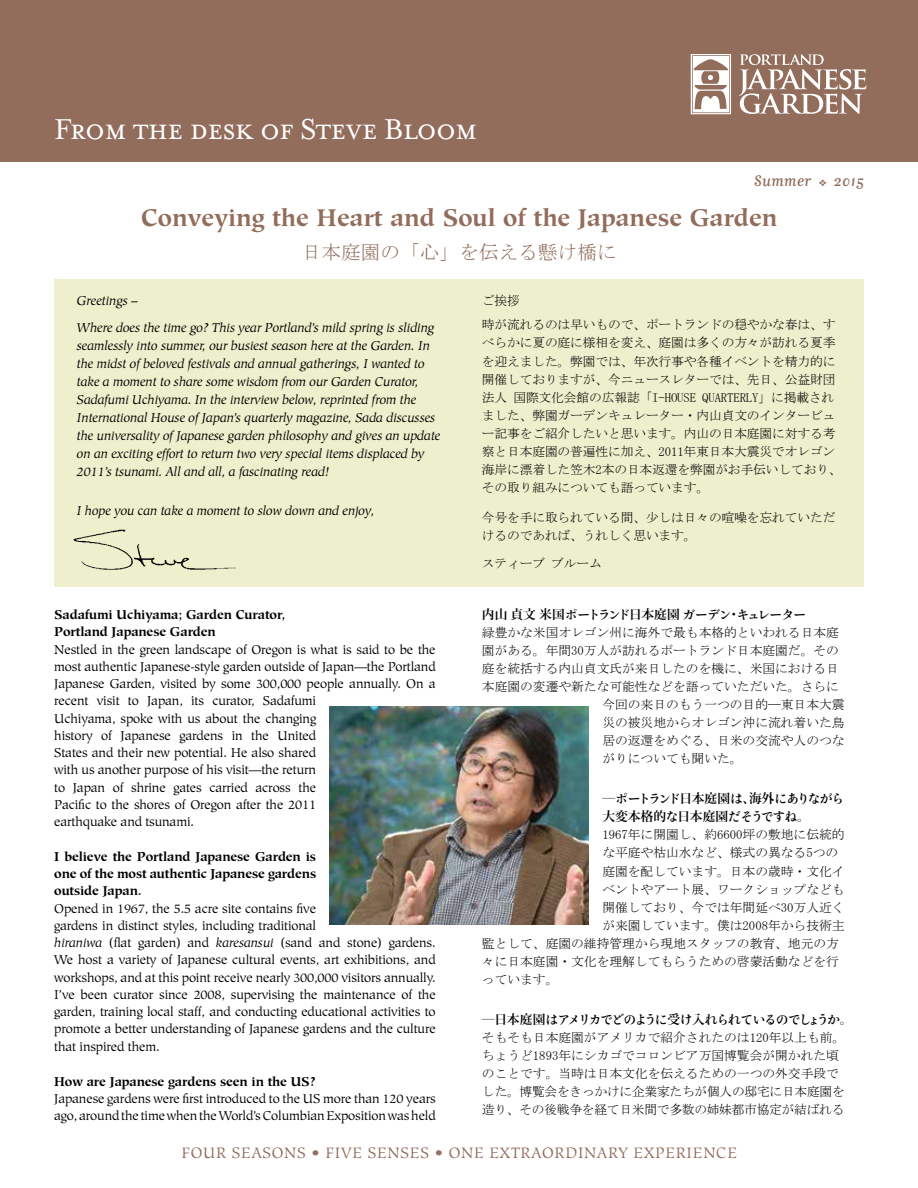
<style>
.page{position:relative;width:918px;height:1188px;background:#fff}
.page>*{position:absolute;margin:0;border:0;box-sizing:border-box;transform-origin:0 0}
.t1{font:33px "Mrs Eaves Small Caps";letter-spacing:-.02em;color:#fff}
.t2{font:700 24px "Hiroshige";color:#926d5c}
.t3{font:19.5px "MS Mincho";letter-spacing:.01em;color:#926d5c}
.t4{font:18px "Matrix Script";color:#926d5c}
.t5{font:15px "Hiroshige";letter-spacing:.05em;color:#926d5c}
.t6{font:12.75px/17.2px "Hiroshige";letter-spacing:-.01em;color:#000}
.t7{font:12.75px/18px "MS Mincho";color:#000}
.t8{font:italic 12.75px/18px "Hiroshige";letter-spacing:-.01em;color:#000}
.t9{font:700 12.75px/17.2px "Hiroshige";letter-spacing:-.01em;color:#000}
.t10{font:700 12.75px/18px "Ryo Disp Plus N";letter-spacing:-.03em;color:#000}
.t11{font:700 12.75px "Ryo Disp Plus N";letter-spacing:-.085em;color:#000}
.t12{font:700 12.75px "Ryo Disp Plus N";letter-spacing:-.05em;color:#000}
.s1{font-style:italic}
.s2{color:#957161}
</style>
<div class="page">
<div style="left:54px;top:279px;width:810px;height:308px;background:#eeefcc"></div>
<div style="left:0;top:0;width:918px;height:162px;background:#926d5c"></div>
<svg style="left:739px;top:54px;width:127px;height:60px"></svg>
<svg style="left:691px;top:54px;width:40px;height:60px"></svg>
<img style="left:330px;top:707px;width:259px;height:218px">
<img style="left:74px;top:530px;width:162px;height:40px">
<h1 class="t1" style="left:54px;top:112px;width:425px">From the desk of Steve Bloom</h1>
<h3 class="t4" style="left:754px;top:172px;width:112px">Summer ❖ 2015</h3>
<h2 class="t2" style="left:141px;top:203px;width:638px">Conveying the Heart and Soul of the Japanese Garden</h2>
<h3 class="t3" style="left:302px;top:243px;width:316px">日本庭園の「心」を伝える懸け橋に</h3>
<p class="t8" style="left:77px;top:287px;width:359px;line-height:26.7px">Greetings –<br>Where does the time go? This year Portland’s mild spring is sliding</p>
<p class="t8" style="left:77px;top:336px;width:365px">seamlessly into summer, our busiest season here at the Garden. In the midst of beloved festivals and annual gatherings, I wanted to take a moment to share some wisdom from our Garden Curator, Sadafumi Uchiyama. In the interview below, reprinted from the International House of Japan’s quarterly magazine, Sada discusses the universality of Japanese garden philosophy and gives an update on an exciting effort to return two very special items displaced by 2011’s tsunami. All and all, a fascinating read!</p>
<p class="t8" style="left:77px;top:501px;width:299px">I hope you can take a moment to slow down and enjoy,</p>
<p class="t7" style="left:482px;top:288px;width:355px;line-height:24.8px">ご挨拶<br>時が流れるのは早いもので、ポートランドの穏やかな春は、す</p>
<p class="t7" style="left:482px;top:334px;width:361px">べらかに夏の庭に様相を変え、庭園は多くの方々が訪れる夏季を迎えました。弊園では、年次行事や各種イベントを精力的に開催しておりますが、今ニュースレターでは、先日、公益財団法人 国際文化会館の広報誌「I-HOUSE QUARTERLY」に掲載されました、弊園ガーデンキュレーター・内山貞文のインタービュー記事をご紹介したいと思います。内山の日本庭園に対する考察と日本庭園の普遍性に加え、2011年東日本大震災でオレゴン海岸に漂着した笠木2本の日本返還を弊園がお手伝いしており、その取り組みについても語っています。</p>
<p class="t7" style="left:482px;top:508px;width:355px">今号を手に取られている間、少しは日々の喧噪を忘れていただけるのであれば、うれしく思います。</p>
<p class="t7" style="left:482px;top:554px;width:121px">スティーブ ブルーム</p>
<p class="t9" style="left:54px;top:606px;width:233px">Sadafumi Uchiyama; Garden Curator,<br>Portland Japanese Garden</p>
<p class="t6" style="left:54px;top:641px;width:383px">nestled in the green landscape of oregon is what is said to be the most authentic Japanese-style garden outside of Japan—the portland Japanese Garden, visited by some 300,000 people annually. on a recent visit to Japan, its curator, Sadafumi<br>uchiyama, spoke with us about the changing<br>history of Japanese gardens in the united<br>States and their new potential. He also shared<br>with us another purpose of his visit—the return<br>to Japan of shrine gates carried across the<br>pacific to the shores of oregon after the 2011<br>earthquake and tsunami.</p>
<p class="t9" style="left:54px;top:848px;width:263px;text-align:justify">I believe the Portland Japanese Garden is one of the most authentic Japanese gardens outside Japan.</p>
<p class="t6" style="left:54px;top:900px;width:383px">opened in 1967, the 5.5 acre site contains five<br>gardens in distinct styles, including traditional<br><span class="s1">hiraniwa</span> (flat garden) and <span class="s1">karesansui</span> (sand and stone) gardens.<br>We host a variety of Japanese cultural events, art exhibitions, and workshops, and at this point receive nearly 300,000 visitors annually. i’ve been curator since 2008, supervising the maintenance of the garden, training local staff, and conducting educational activities to promote a better understanding of Japanese gardens and the culture that inspired them.</p>
<p class="t9" style="left:54px;top:1073px;width:263px">How are Japanese gardens seen in the US?</p>
<p class="t6" style="left:54px;top:1090px;width:383px">Japanese gardens were first introduced to the uS more than 120 years ago, around the time when the World’s columbian exposition was held</p>
<p class="t12" style="left:482px;top:606px;width:326px">内山 貞文 米国ポートランド日本庭園 ガーデン・キュレーター</p>
<p class="t7" style="left:482px;top:623px;width:358px">緑豊かな米国オレゴン州に海外で最も本格的といわれる日本庭</p>
<p class="t7" style="left:482px;top:641px;width:358px">園がある。年間30万人が訪れるポートランド日本庭園だ。その</p>
<p class="t7" style="left:482px;top:659px;width:358px">庭を統括する内山貞文氏が来日したのを機に、米国における日</p>
<p class="t7" style="left:482px;top:677px;width:358px">本庭園の変遷や新たな可能性などを語っていただいた。さらに</p>
<p class="t7" style="left:602px;top:695px;width:244px">今回の来日のもう一つの目的―東日本大震</p>
<p class="t7" style="left:602px;top:713px;width:244px">災の被災地からオレゴン沖に流れ着いた鳥</p>
<p class="t7" style="left:602px;top:731px;width:244px">居の返還をめぐる、日米の交流や人のつな</p>
<p class="t7" style="left:602px;top:749px;width:142px">がりについても聞いた。</p>
<p class="t10" style="left:602px;top:790px;width:243px">―ポートランド日本庭園は、海外にありながら大変本格的な日本庭園だそうですね。</p>
<p class="t7" style="left:602px;top:826px;width:244px">1967年に開園し、約6600坪の敷地に伝統的</p>
<p class="t7" style="left:602px;top:844px;width:237px">な平庭や枯山水など、様式の異なる5つの</p>
<p class="t7" style="left:602px;top:862px;width:244px">庭園を配しています。日本の歳時・文化イ</p>
<p class="t7" style="left:602px;top:880px;width:244px">ベントやアート展、ワークショップなども</p>
<p class="t7" style="left:602px;top:898px;width:244px">開催しており、今では年間延べ30万人近く</p>
<p class="t7" style="left:602px;top:916px;width:244px">が来園しています。僕は2008年から技術主</p>
<p class="t7" style="left:482px;top:934px;width:358px">監として、庭園の維持管理から現地スタッフの教育、地元の方</p>
<p class="t7" style="left:482px;top:952px;width:358px">々に日本庭園・文化を理解してもらうための啓蒙活動などを行</p>
<p class="t7" style="left:482px;top:970px;width:78px">っています。</p>
<p class="t11" style="left:482px;top:1011px;width:372px">―日本庭園はアメリカでどのように受け入れられているのでしょうか。</p>
<p class="t7" style="left:482px;top:1028px;width:365px">そもそも日本庭園がアメリカで紹介されたのは120年以上も前。ちょうど1893年にシカゴでコロンビア万国博覧会が開かれた頃のことです。当時は日本文化を伝えるための一つの外交手段でした。博覧会をきっかけに企業家たちが個人の邸宅に日本庭園を造り、その後戦争を経て日米間で多数の姉妹都市協定が結ばれる</p>
<p class="t5" style="left:181px;top:1144px;width:557px">Four SeaSonS <span class="s2">•</span> Five SenSeS <span class="s2">•</span> one extraordinary experience</p>
</div>
